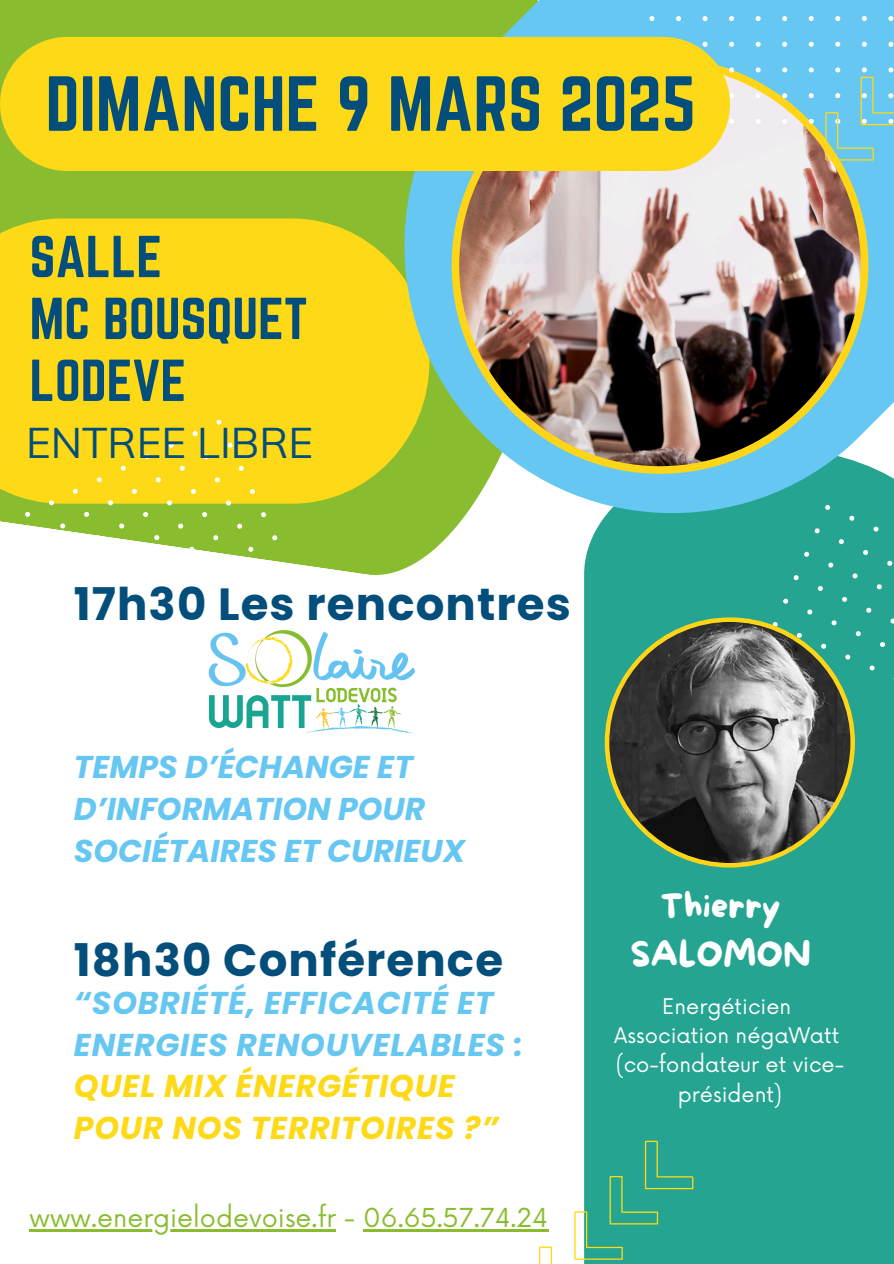
<style>
.page{position:relative;width:894px;height:1264px;background:#fff}
.page>*{position:absolute;margin:0;border:0;box-sizing:border-box;transform-origin:0 0}
.t1{font:68.1px "Norwester";color:#034e7b}
.t2{font:51.6px/61.8px "Norwester";color:#034e7b}
.t3{font:700 45px "Poppins";letter-spacing:.025em;color:#034e7b}
.t4{font:42px "Muli";color:#034e7b}
.t5{font:34.5px/47.2px "More Sugar";color:#fff;text-align:center}
.t6{font:italic 700 31.5px/41.7px "Poppins";letter-spacing:.025em;color:#66c7f1}
.t7{font:italic 700 31.5px/41.7px "Poppins";color:#66c7f2}
.t8{font:25.5px "Now";color:#89bd2f}
.t9{font:21px/29.2px "Now";color:#fff;text-align:center}
.s1{color:#fdd917}
</style>
<div class="page">
<div style="left:584px;top:539px;width:309px;height:724px;background:#24a491"></div>
<div style="left:0;top:0;width:445px;height:576px;background:#89bd2f"></div>
<div style="left:0;top:218px;width:378px;height:285px;background:#fdd917"></div>
<svg style="left:378px;top:0;width:515px;height:539px;background:#8bc99c"></svg>
<img style="left:451px;top:171px;width:417px;height:303px">
<div style="left:0;top:37px;width:729px;height:134px;background:#fdd917;border-radius:67px"></div>
<svg style="left:0;top:419px;width:278px;height:157px;fill:#fdd917"></svg>
<svg style="left:515px;top:1134px;width:184px;height:129px"></svg>
<div style="left:771px;top:504px;width:122px;height:221px;background:#24a491"></div>
<svg style="left:604px;top:617px;width:250px;height:250px;background:#597264"></svg>
<img style="left:208px;top:630px;width:206px;height:104px">
<svg style="left:649px;top:0;width:244px;height:184px"></svg>
<hr style="left:30px;top:1228px;width:306px;height:3px;background:#89bd2f">
<hr style="left:363px;top:1228px;width:185px;height:3px;background:#89bd2f">
<h6 class="t1" style="left:45px;top:63px;width:651px">DIMANCHE 9 MARS 2025</h6>
<p class="t2" style="left:30px;top:225px;width:279px">SALLE<br>MC BOUSQUET<br>LODEVE</p>
<p class="t4" style="left:26px;top:416px;width:288px">ENTREE LIBRE</p>
<p class="t3" style="left:74px;top:573px;width:498px">17h30 Les rencontres</p>
<p class="t7" style="left:74px;top:746px;width:393px">TEMPS D’ÉCHANGE ET<br>D’INFORMATION POUR<br>SOCIÉTAIRES ET CURIEUX</p>
<p class="t3" style="left:74px;top:928px;width:430px">18h30 Conférence</p>
<p class="t6" style="left:74px;top:981px;width:450px">“SOBRIÉTÉ, EFFICACITÉ ET<br>ENERGIES RENOUVELABLES :<br><span class="s1">QUEL MIX ÉNERGÉTIQUE<br>POUR NOS TERRITOIRES ?”</span></p>
<p class="t8" style="left:30px;top:1203px;width:520px">www.energielodevoise.fr - 06.65.57.74.24</p>
<p class="t5" style="left:630px;top:884px;width:182px">Thierry<br>SALOMON</p>
<p class="t9" style="left:662px;top:992px;width:131px">Energéticien</p>
<h1 class="t9" style="left:614px;top:1022px;width:226px">Association négaWatt</h1>
<h2 class="t9" style="left:615px;top:1051px;width:230px">(co-fondateur et vice&shy;président)</h2>
</div>
